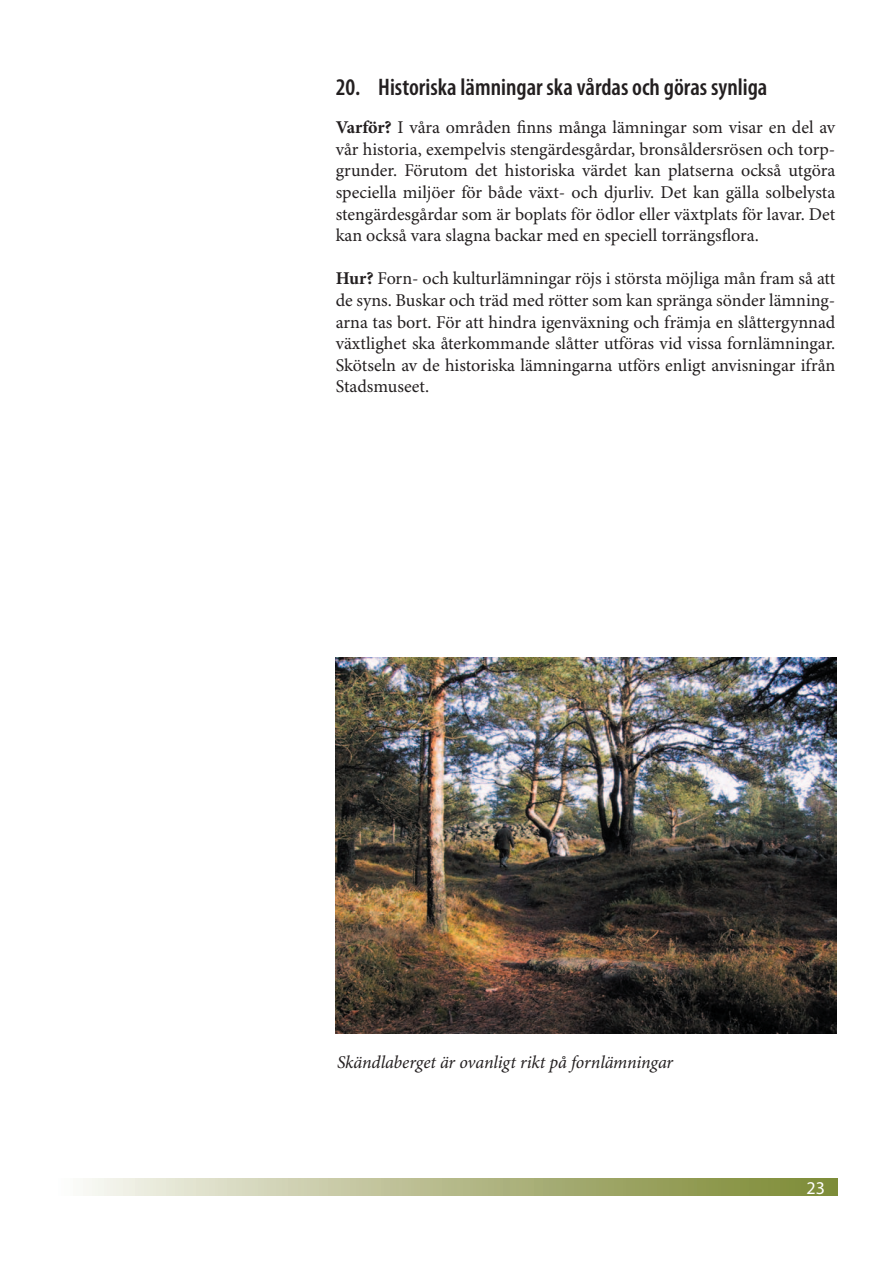
<style>
.page{position:relative;width:893px;height:1263px;background:#fff}
.page>*{position:absolute;margin:0;border:0;box-sizing:border-box;transform-origin:0 0}
.t1{font:600 condensed 24px "Myriad Pro";color:#231f20}
.t2{font:18px/21.6px "Minion Pro";color:#231f20;text-align:justify}
.t3{font:italic 18px "Minion Pro";letter-spacing:-.005em;color:#231f20}
.t4{font:18px "Myriad Pro";color:#fff}
.s1{font-weight:700}
</style>
<div class="page">
<div style="left:54px;top:1178px;width:784px;height:17px;background:linear-gradient(to right,#f9f7f3,#79852e)"></div>
<img style="left:336px;top:658px;width:501px;height:375px">
<h1 class="t1" style="left:336px;top:73px;width:433px">20. Historiska lämningar ska vårdas och göras synliga</h1>
<p class="t2" style="left:336px;top:117px;width:501px"><span class="s1">Varför?</span> I våra områden finns många lämningar som visar en del av vår historia, exempelvis stengärdesgårdar, bronsåldersrösen och torp&shy;grunder. Förutom det historiska värdet kan platserna också utgöra speciella miljöer för både växt- och djurliv. Det kan gälla solbelysta stengärdesgårdar som är boplats för ödlor eller växtplats för lavar. Det kan också vara slagna backar med en speciell torrängsflora.</p>
<p class="t2" style="left:336px;top:269px;width:501px"><span class="s1">Hur?</span> Forn- och kulturlämningar röjs i största möjliga mån fram så att de syns. Buskar och träd med rötter som kan spränga sönder lämning&shy;arna tas bort. För att hindra igenväxning och främja en slåttergynnad växtlighet ska återkommande slåtter utföras vid vissa fornlämningar.<br>Skötseln av de historiska lämningarna utförs enligt anvisningar ifrån Stadsmuseet.</p>
<p class="t3" style="left:337px;top:1051px;width:338px">Skändlaberget är ovanligt rikt på fornlämningar</p>
<p class="t4" style="left:806px;top:1178px;width:20px">23</p>
</div>
